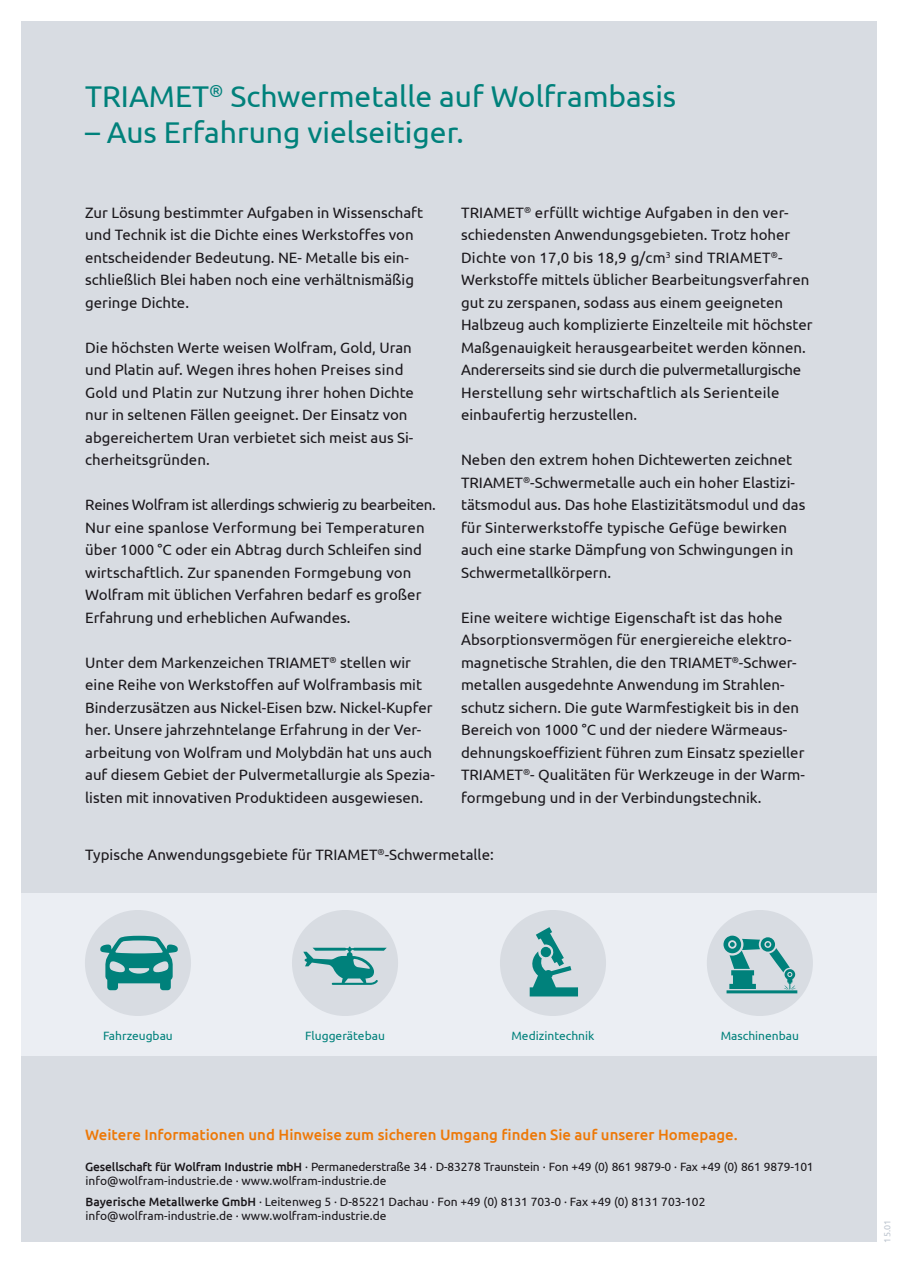
<style>
.page{position:relative;width:898px;height:1263px;background:#fff}
.page>*{position:absolute;margin:0;border:0;box-sizing:border-box;transform-origin:0 0}
.t1{font:30px "Ubuntu";color:#00817b}
.t2{font:15px/22.5px "Ubuntu";color:#1a171b}
.t3{font:500 15px "Ubuntu";color:#ed7807}
.t4{font:12px/14.4px "Ubuntu";color:#1a171b}
.t5{font:12px "Ubuntu";color:#00817b}
.t6{font:9px "Ubuntu";color:#bdc5cf}
.s1{font-weight:500}
</style>
<div class="page">
<div style="left:21px;top:21px;width:855px;height:1221px;background:#d8dce2"></div>
<div style="left:21px;top:893px;width:855px;height:162px;background:#ebeef3"></div>
<div style="left:85px;top:910px;width:106px;height:106px;background:#d8dce2;border-radius:50%"></div>
<div style="left:292px;top:910px;width:106px;height:106px;background:#d8dce2;border-radius:50%"></div>
<div style="left:499px;top:910px;width:106px;height:106px;background:#d8dce2;border-radius:50%"></div>
<div style="left:706px;top:910px;width:106px;height:106px;background:#d8dce2;border-radius:50%"></div>
<svg style="left:100px;top:936px;width:78px;height:54px"></svg>
<svg style="left:303px;top:946px;width:83px;height:39px"></svg>
<svg style="left:529px;top:927px;width:49px;height:69px"></svg>
<svg style="left:723px;top:936px;width:74px;height:57px"></svg>
<h1 class="t1" style="left:85px;top:84px;width:592px">TriameT<sup>®</sup> Schwermetalle auf Wolframbasis</h1>
<h1 class="t1" style="left:85px;top:120px;width:380px">– aus erfahrung vielseitiger.</h1>
<p class="t2" style="left:85px;top:202px;width:339px">Zur Lösung bestimmter aufgaben in Wissenschaft und Technik ist die Dichte eines Werksto昀昀es von entscheidender Bedeutung. Ne- metalle bis ein&shy;schließlich Blei haben noch eine verhältnismäßig geringe Dichte.</p>
<p class="t2" style="left:85px;top:337px;width:330px">Die höchsten Werte weisen Wolfram, Gold, Uran und Platin auf. Wegen ihres hohen Preises sind Gold und Platin zur Nutzung ihrer hohen Dichte nur in seltenen Fällen geeignet. Der einsatz von abgereichertem Uran verbietet sich meist aus Si&shy;cherheitsgründen.</p>
<p class="t2" style="left:85px;top:495px;width:352px">reines Wolfram ist allerdings schwierig zu bearbeiten.<br>Nur eine spanlose Verformung bei Temperaturen über 1000 °C oder ein Abtrag durch Schleifen sind wirtschaftlich. Zur spanenden Formgebung von Wolfram mit üblichen Verfahren bedarf es großer erfahrung und erheblichen aufwandes.</p>
<p class="t2" style="left:85px;top:652px;width:351px">Unter dem markenzeichen TriameT<sup>®</sup> stellen wir eine Reihe von Werksto昀昀en auf Wolframbasis mit Binderzusätzen aus Nickel-eisen bzw. Nickel-Kupfer her. Unsere jahrzehntelange erfahrung in der Ver&shy;arbeitung von Wolfram und molybdän hat uns auch auf diesem Gebiet der Pulvermetallurgie als Spezia&shy;listen mit innovativen Produktideen ausgewiesen.</p>
<p class="t2" style="left:461px;top:202px;width:353px">TriameT<sup>®</sup> erfüllt wichtige aufgaben in den ver&shy;schiedensten anwendungsgebieten. Trotz hoher Dichte von 17,0 bis 18,9 g/cm<sup>3</sup> sind TriameT<sup>®</sup>- Werksto昀昀e mittels üblicher Bearbeitungsverfahren gut zu zerspanen, sodass aus einem geeigneten Halbzeug auch komplizierte einzelteile mit höchster maßgenauigkeit herausgearbeitet werden können. andererseits sind sie durch die pulvermetallurgische Herstellung sehr wirtschaftlich als Serienteile einbaufertig herzustellen.</p>
<p class="t2" style="left:461px;top:450px;width:346px">Neben den extrem hohen Dichtewerten zeichnet TriameT<sup>®</sup>-Schwermetalle auch ein hoher elastizi&shy;tätsmodul aus. Das hohe elastizitätsmodul und das für Sinterwerksto昀昀e typische Gefüge bewirken auch eine starke Dämpfung von Schwingungen in Schwermetallkörpern.</p>
<p class="t2" style="left:461px;top:607px;width:345px">eine weitere wichtige eigenschaft ist das hohe absorptionsvermögen für energiereiche elektro&shy;magnetische Strahlen, die den TriameT<sup>®</sup>-Schwer&shy;metallen ausgedehnte anwendung im Strahlen&shy;schutz sichern. Die gute Warmfestigkeit bis in den Bereich von 1000 °C und der niedere Wärmeaus&shy;dehnungskoe昀케zient führen zum Einsatz spezieller TriameT<sup>®</sup>- Qualitäten für Werkzeuge in der Warm&shy;formgebung und in der Verbindungstechnik.</p>
<p class="t2" style="left:85px;top:844px;width:410px">Typische anwendungsgebiete für TriameT<sup>®</sup>-Schwermetalle:</p>
<p class="t5" style="left:103px;top:1031px;width:71px">Fahrzeugbau</p>
<p class="t5" style="left:305px;top:1031px;width:81px">Fluggerätebau</p>
<p class="t5" style="left:511px;top:1031px;width:84px">medizintechnik</p>
<p class="t5" style="left:720px;top:1031px;width:80px">maschinenbau</p>
<p class="t3" style="left:85px;top:1125px;width:654px">Weitere Informationen und Hinweise zum sicheren Umgang 昀椀nden Sie auf unserer Homepage.</p>
<p class="t4" style="left:85px;top:1159px;width:729px"><span class="s1">Gesellschaft für Wolfram Industrie mbH</span> · Permanederstraße 34 · D-83278 Traunstein · Fon +49 (0) 861 9879-0 · Fax +49 (0) 861 9879-101 info@wolfram-industrie.de · www.wolfram-industrie.de</p>
<p class="t4" style="left:85px;top:1194px;width:621px"><span class="s1">Bayerische Metallwerke GmbH</span> · Leitenweg 5 · D-85221 Dachau · Fon +49 (0) 8131 703-0 · Fax +49 (0) 8131 703-102 info@wolfram-industrie.de · www.wolfram-industrie.de</p>
<p class="t6" style="left:883px;top:1242px;width:24px;rotate:-90deg">15.01</p>
</div>
